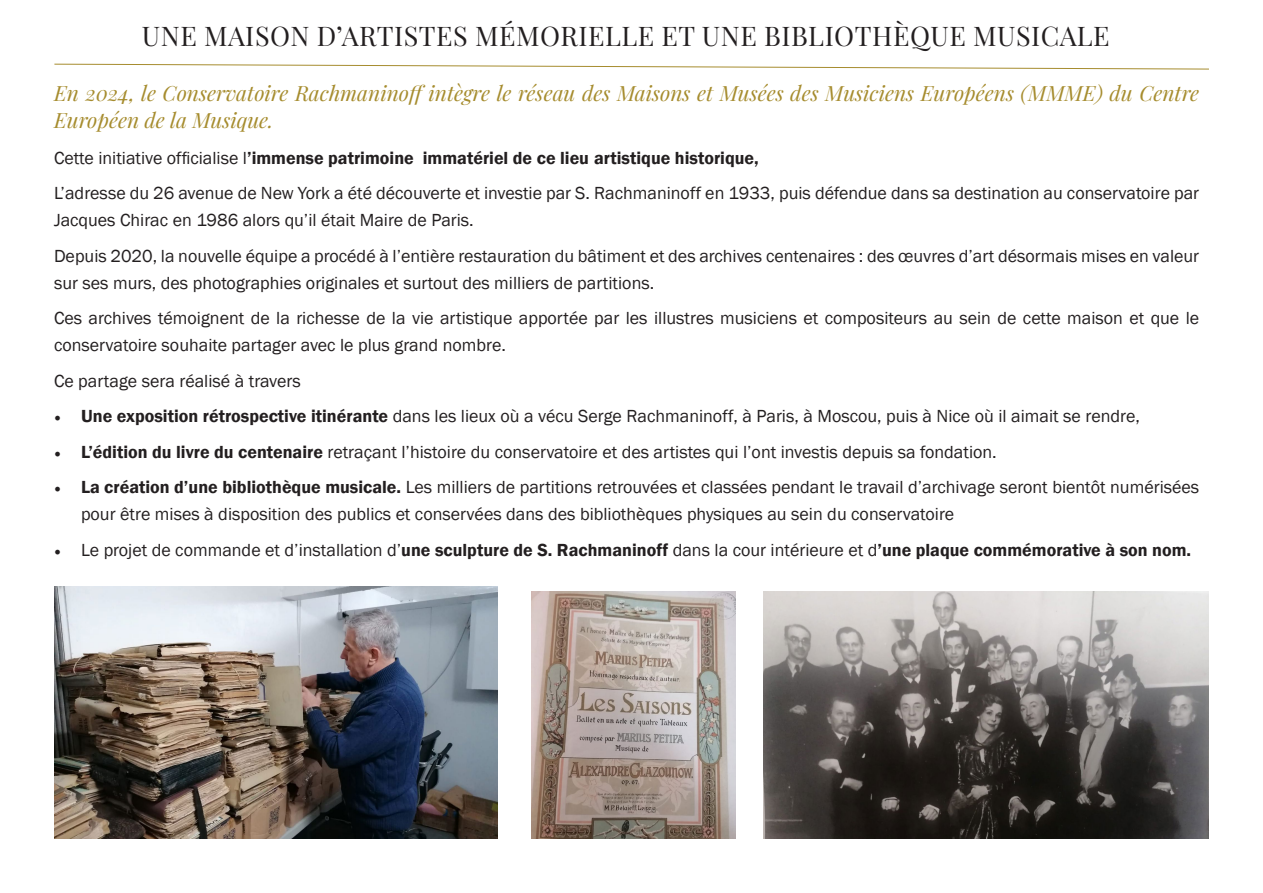
<style>
.page{position:relative;width:1263px;height:893px;background:#fff}
.page>*{position:absolute;margin:0;border:0;box-sizing:border-box;transform-origin:0 0}
.t1{font:27px "Playfair Display";letter-spacing:.02em;color:#231f20}
.t2{font:italic 21px/27px "Playfair Display";color:#a68c2e}
.t3{font:18px/27px "Franklin Gothic";color:#231f20}
.t4{font:600 18px "Franklin Gothic";color:#231f20}
.s1{font-weight:400}
.s2{font-family:"Minion Pro"}
.s3{font-weight:600}
</style>
<div class="page">
<img style="left:531px;top:591px;width:205px;height:248px">
<svg style="left:54px;top:63px;width:1155px;height:7px"></svg>
<img style="left:763px;top:591px;width:446px;height:248px">
<img style="left:54px;top:587px;width:443px;height:252px">
<p class="t1" style="left:142px;top:15px;width:969px">UNE MAISON D’ARTISTES MÉMORIELLE ET UNE BIBLIOTHÈQUE MUSICALE</p>
<p class="t2" style="left:54px;top:78px;width:1147px">En 2024, le Conservatoire Rachmaninoff intègre le réseau des Maisons et Musées des Musiciens Européens (MMME) du Centre<br>Européen de la Musique.</p>
<p class="t4" style="left:54px;top:147px;width:706px"><span class="s1">Cette initiative officialise l</span>’immense patrimoine immatériel de ce lieu artistique historique,</p>
<p class="t3" style="left:54px;top:180px;width:1147px">L’adresse du 26 avenue de New York a été découverte et investie par S. Rachmaninoff en 1933, puis défendue dans sa destination au conservatoire par<br>Jacques Chirac en 1986 alors qu’il était Maire de Paris.</p>
<p class="t3" style="left:54px;top:243px;width:1147px">Depuis 2020, la nouvelle équipe a procédé à l’entière restauration du bâtiment et des archives centenaires : des œuvres d’art désormais mises en valeur sur ses murs, des photographies originales et surtout des milliers de partitions.</p>
<p class="t3" style="left:54px;top:305px;width:1147px">Ces archives témoignent de la richesse de la vie artistique apportée par les illustres musiciens et compositeurs au sein de cette maison et que le conservatoire souhaite partager avec le plus grand nombre.</p>
<p class="t3" style="left:54px;top:368px;width:248px">Ce partage sera réalisé à travers</p>
<p class="t3" style="left:54px;top:403px;width:1087px"><span class="s2">•</span> <span class="s3">Une exposition rétrospective itinérante</span> dans les lieux où a vécu Serge Rachmaninoff, à Paris, à Moscou, puis à Nice où il aimait se rendre,</p>
<p class="t3" style="left:54px;top:439px;width:944px"><span class="s2">•</span> <span class="s3">L’édition du livre du centenaire</span> retraçant l’histoire du conservatoire et des artistes qui l’ont investis depuis sa fondation.</p>
<p class="t3" style="left:81px;top:474px;width:1120px;text-indent:-27px"><span class="s2">•</span> <span class="s3">La création d’une bibliothèque musicale.</span> Les milliers de partitions retrouvées et classées pendant le travail d’archivage seront bientôt numérisées pour être mises à disposition des publics et conservées dans des bibliothèques physiques au sein du conservatoire</p>
<p class="t3" style="left:54px;top:537px;width:1139px"><span class="s2">•</span> Le projet de commande et d’installation d’<span class="s3">une sculpture de S. Rachmaninoff</span> dans la cour intérieure et d<span class="s3">’une plaque commémorative à son nom.</span></p>
</div>
